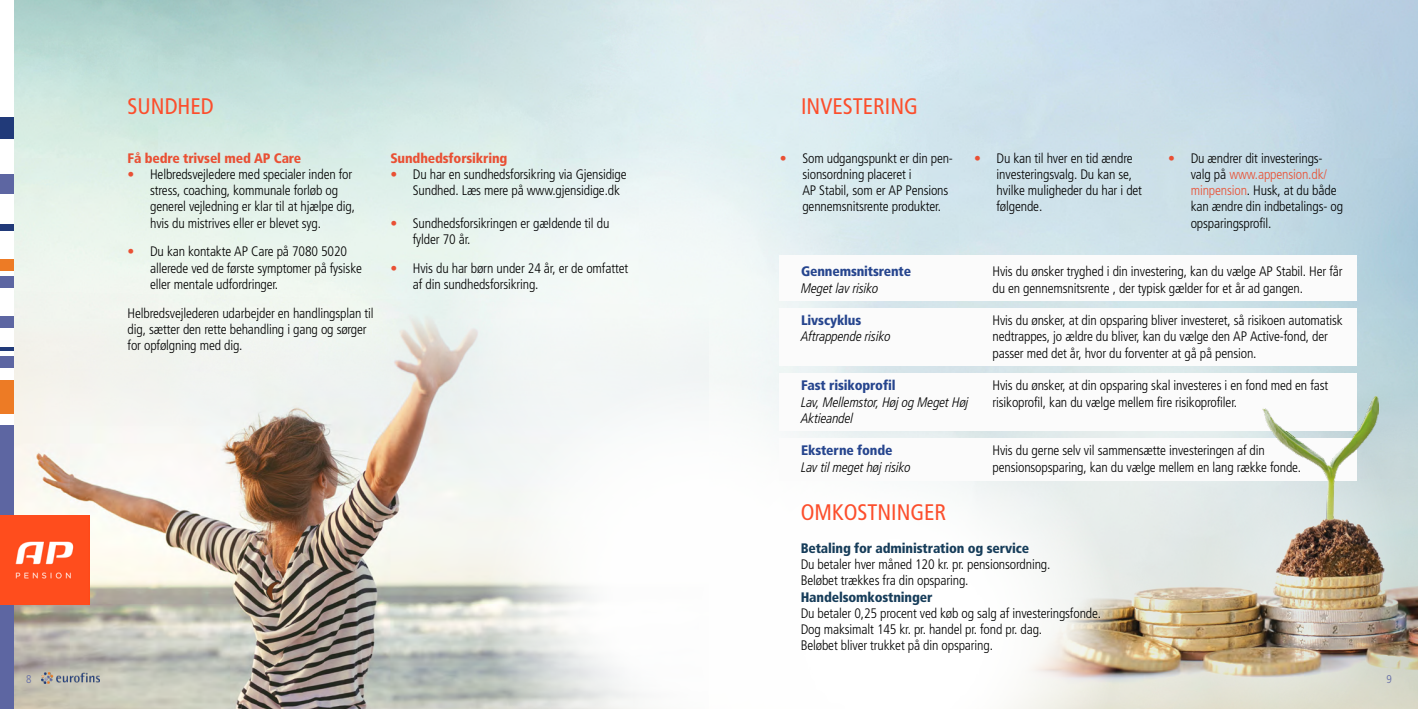
<style>
.page{position:relative;width:1418px;height:709px;background:#fff}
.page>*{position:absolute;margin:0;border:0;box-sizing:border-box;transform-origin:0 0}
.t1{font:22.5px "Frutiger LT 57 Cn";color:#fc4e2c}
.t2{font:13.75px/16.2px "Frutiger LT 47 Lt Cn";letter-spacing:-.01em;color:#000}
.t3{font:13.75px/16.2px "Frutiger LT 48 Lt Cn It";letter-spacing:-.01em;color:#000}
.t4{font:13.75px "Frutiger LT 77 Blk Cn";letter-spacing:-.01em;color:#26458e}
.t5{font:13.75px "Frutiger LT 77 Blk Cn";letter-spacing:-.01em;color:#173d5a}
.t6{font:13.75px "Frutiger LT 77 Blk Cn";letter-spacing:-.01em;color:#e95034}
.t7{font:11.25px "Frutiger LT 47 Lt Cn";color:#616aa6}
.s1{color:#e95034}
</style>
<div class="page">
<img style="left:14px;top:285px;width:470px;height:424px">
<div style="left:436px;top:130px;width:449px;height:449px;background:linear-gradient(to right,#f0f4f0,#e3f0f4);border-radius:50%"></div>
<svg style="left:950px;top:366px;width:449px;height:343px;fill:#e1e1d2"></svg>
<img style="left:983px;top:323px;width:434px;height:362px">
<svg style="left:484px;top:375px;width:296px;height:334px;fill:#f6f7f6"></svg>
<svg style="left:670px;top:409px;width:449px;height:300px"></svg>
<img style="left:41px;top:672px;width:59px;height:11px">
<div style="left:780px;top:255px;width:576px;height:46px;background:#fbfbfb"></div>
<div style="left:780px;top:308px;width:576px;height:58px;background:#fbfbfb"></div>
<div style="left:780px;top:373px;width:576px;height:58px;background:#fbfbfb"></div>
<div style="left:780px;top:438px;width:576px;height:43px;background:#fbfbfb"></div>
<div style="left:0;top:425px;width:14px;height:284px;background:#5d66a2"></div>
<div style="left:0;top:380px;width:14px;height:33px;background:#ed7b25"></div>
<div style="left:0;top:259px;width:14px;height:12px;background:#ed7b25"></div>
<div style="left:0;top:276px;width:14px;height:12px;background:#5d66a2"></div>
<div style="left:0;top:316px;width:14px;height:12px;background:#5d66a2"></div>
<div style="left:0;top:356px;width:14px;height:12px;background:#5d66a2"></div>
<div style="left:0;top:174px;width:14px;height:19px;background:#5d66a2"></div>
<div style="left:0;top:117px;width:14px;height:22px;background:#213a79"></div>
<div style="left:0;top:224px;width:14px;height:7px;background:#213a79"></div>
<hr style="left:0;top:347px;width:14px;height:3px;background:#213a79">
<img style="left:0;top:515px;width:90px;height:89px">
<img style="left:1262px;top:396px;width:116px;height:135px">
<h1 class="t1" style="left:128px;top:93px;width:88px">SUNDHED</h1>
<h1 class="t1" style="left:801px;top:93px;width:118px">INVESTERING</h1>
<p class="t6" style="left:128px;top:149px;width:175px">Få bedre trivsel med AP Care</p>
<p class="t2" style="left:150px;top:166px;width:206px;text-indent:-22px"><span class="s1">•</span> Helbredsvejledere med specialer inden for stress, coaching, kommunale forløb og generel vejledning er klar til at hjælpe dig, hvis du mistrives eller er blevet syg.</p>
<p class="t2" style="left:150px;top:244px;width:213px;text-indent:-22px"><span class="s1">•</span> Du kan kontakte AP Care på 7080 5020 allerede ved de første symptomer på fysiske eller mentale udfordringer.</p>
<p class="t2" style="left:128px;top:305px;width:247px">Helbredsvejlederen udarbejder en handlingsplan til dig, sætter den rette behandling i gang og sørger for opfølgning med dig.</p>
<p class="t6" style="left:390px;top:149px;width:119px">Sundhedsforsikring</p>
<p class="t2" style="left:413px;top:166px;width:215px;text-indent:-22px"><span class="s1">•</span> Du har en sundhedsforsikring via Gjensidige<br>Sundhed. Læs mere på www.gjensidige.dk</p>
<p class="t2" style="left:413px;top:215px;width:198px;text-indent:-22px"><span class="s1">•</span> Sundhedsforsikringen er gældende til du fylder 70 år.</p>
<p class="t2" style="left:413px;top:260px;width:217px;text-indent:-22px"><span class="s1">•</span> Hvis du har børn under 24 år, er de omfattet af din sundhedsforsikring.</p>
<p class="t2" style="left:802px;top:150px;width:152px;text-indent:-22px"><span class="s1">•</span> Som udgangspunkt er din pen&shy;sionsordning placeret i<br>AP Stabil, som er AP Pensions gennemsnitsrente produkter.</p>
<p class="t2" style="left:996px;top:150px;width:147px;text-indent:-22px"><span class="s1">•</span> Du kan til hver en tid ændre investeringsvalg. Du kan se, hvilke muligheder du har i det følgende.</p>
<p class="t2" style="left:1190px;top:150px;width:154px;text-indent:-22px"><span class="s1">•</span> Du ændrer dit investerings&shy;valg på <span class="s1">www.appension.dk/ minpension</span>. Husk, at du både kan ændre din indbetalings- og opsparingsprofil.</p>
<p class="t4" style="left:801px;top:263px;width:112px">Gennemsnitsrente</p>
<p class="t3" style="left:801px;top:280px;width:79px">Meget lav risiko</p>
<p class="t4" style="left:801px;top:312px;width:62px">Livscyklus</p>
<p class="t3" style="left:801px;top:329px;width:91px">Aftrappende risiko</p>
<p class="t4" style="left:801px;top:377px;width:96px">Fast risikoprofil</p>
<p class="t3" style="left:801px;top:394px;width:169px">Lav, Mellemstor, Høj og Meget Høj<br>Aktieandel</p>
<p class="t4" style="left:801px;top:442px;width:93px">Eksterne fonde</p>
<p class="t3" style="left:801px;top:459px;width:111px">Lav til meget høj risiko</p>
<p class="t2" style="left:992px;top:264px;width:351px">Hvis du ønsker tryghed i din investering, kan du vælge AP Stabil. Her får du en gennemsnitsrente , der typisk gælder for et år ad gangen.</p>
<p class="t2" style="left:992px;top:312px;width:352px">Hvis du ønsker, at din opsparing bliver investeret, så risikoen automatisk nedtrappes, jo ældre du bliver, kan du vælge den AP Active-fond, der passer med det år, hvor du forventer at gå på pension.</p>
<p class="t2" style="left:992px;top:377px;width:337px">Hvis du ønsker, at din opsparing skal investeres i en fond med en fast risikoprofil, kan du vælge mellem fire risikoprofiler.</p>
<p class="t2" style="left:992px;top:442px;width:310px">Hvis du gerne selv vil sammensætte investeringen af din pensionsopsparing, kan du vælge mellem en lang række fonde.</p>
<h1 class="t1" style="left:800px;top:499px;width:147px">OMKOSTNINGER</h1>
<p class="t5" style="left:800px;top:539px;width:230px">Betaling for administration og service</p>
<p class="t2" style="left:800px;top:556px;width:251px">Du betaler hver måned 120 kr. pr. pensionsordning.<br>Beløbet trækkes fra din opsparing.</p>
<p class="t5" style="left:800px;top:588px;width:133px">Handelsomkostninger</p>
<p class="t2" style="left:800px;top:605px;width:302px">Du betaler 0,25 procent ved køb og salg af investeringsfonde.<br>Dog maksimalt 145 kr. pr. handel pr. fond pr. dag.<br>Beløbet bliver trukket på din opsparing.</p>
<p class="t7" style="left:26px;top:672px;width:7px">8</p>
<p class="t7" style="left:1386px;top:672px;width:7px">9</p>
</div>
